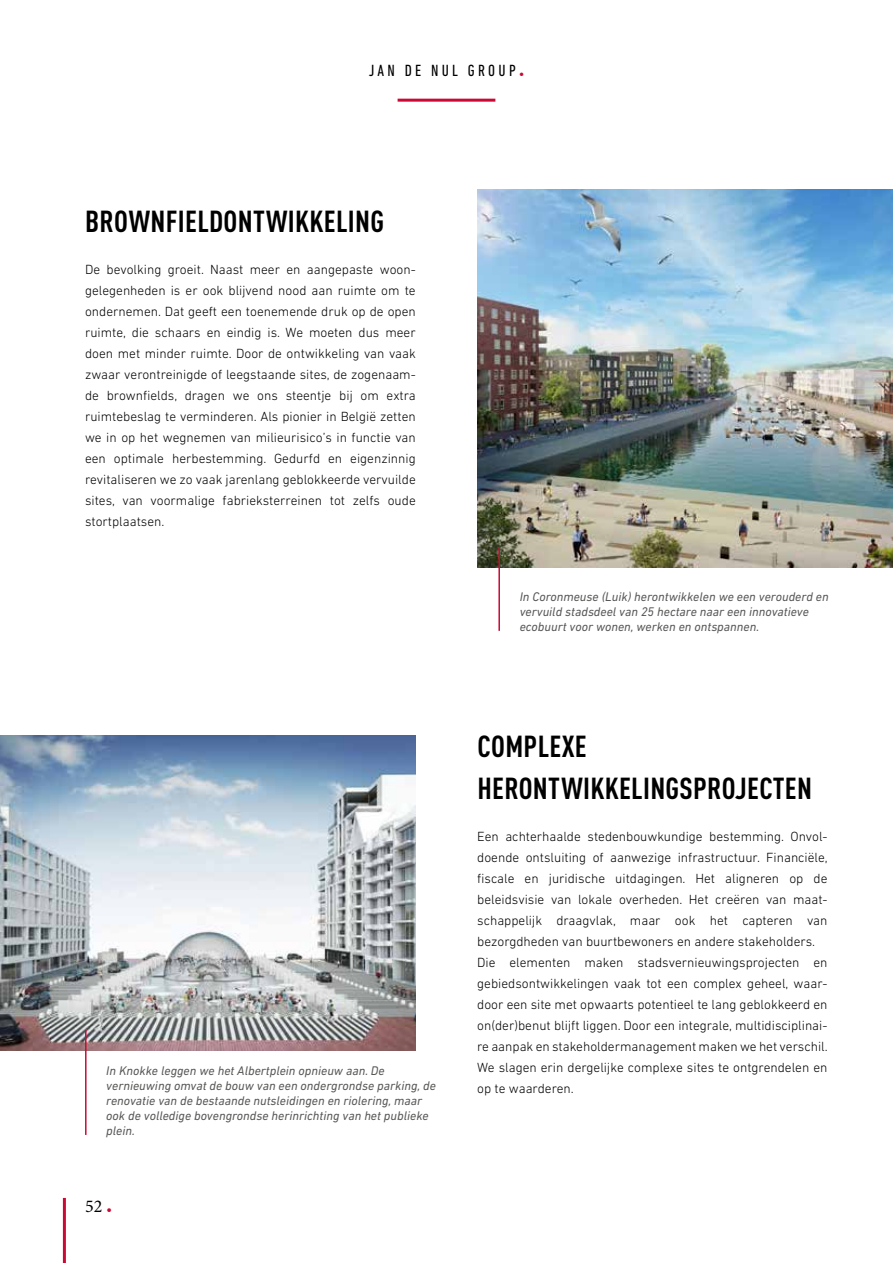
<style>
.page{position:relative;width:893px;height:1263px;background:#fff}
.page>*{position:absolute;margin:0;border:0;box-sizing:border-box;transform-origin:0 0}
.t1{font:700 condensed 30px/42px "DIN Pro";letter-spacing:.01em;color:#000}
.t2{font:18px "Minion Pro";color:#000}
.t3{font:condensed 16.5px "DIN Next LT Pro";letter-spacing:.2em;color:#000}
.t4{font:300 13.5px/21px "DIN Next LT Pro";color:#000;text-align:justify}
.t5{font:italic 12.75px/15px "DIN Next LT Pro";color:#575756}
.s1{font-family:"DIN Pro";font-weight:900;font-stretch:normal;color:#cc0935}
.s2{font-family:"DIN Pro";font-weight:900;color:#cc0935}
</style>
<div class="page">
<img style="left:477px;top:190px;width:416px;height:378px">
<img style="left:0;top:736px;width:416px;height:315px">
<hr style="left:498px;top:547px;width:2px;height:84px;background:#cc0935">
<hr style="left:85px;top:1030px;width:2px;height:105px;background:#cc0935">
<hr style="left:63px;top:1198px;width:3px;height:65px;background:#cc0935">
<hr style="left:398px;top:99px;width:97px;height:3px;background:#cc0935">
<p class="t3" style="left:369px;top:61px;width:157px">JAN DE NUL GROUP<span class="s1">.</span></p>
<h1 class="t1" style="left:85px;top:198px;width:300px">BROWNFIELDONTWIKKELING</h1>
<p class="t4" style="left:85px;top:259px;width:332px">De bevolking groeit. Naast meer en aangepaste woon&shy;gelegenheden is er ook blijvend nood aan ruimte om te ondernemen. Dat geeft een toenemende druk op de open ruimte, die schaars en eindig is. We moeten dus meer doen met minder ruimte. Door de ontwikkeling van vaak zwaar verontreinigde of leegstaande sites, de zogenaam&shy;de brownfields, dragen we ons steentje bij om extra ruimtebeslag te verminderen. Als pionier in België zetten we in op het wegnemen van milieurisico’s in functie van een optimale herbestemming. Gedurfd en eigenzinnig revitaliseren we zo vaak jarenlang geblokkeerde vervuilde sites, van voormalige fabrieksterreinen tot zelfs oude stortplaatsen.</p>
<p class="t5" style="left:106px;top:1063px;width:331px">In Knokke leggen we het Albertplein opnieuw aan. De vernieuwing omvat de bouw van een ondergrondse parking, de renovatie van de bestaande nutsleidingen en riolering, maar ook de volledige bovengrondse herinrichting van het publieke plein.</p>
<h2 class="t2" style="left:85px;top:1194px;width:28px">52 <span class="s2">.</span></h2>
<p class="t5" style="left:520px;top:589px;width:311px">In Coronmeuse (Luik) herontwikkelen we een verouderd en vervuild stadsdeel van 25 hectare naar een innovatieve ecobuurt voor wonen, werken en ontspannen.</p>
<h1 class="t1" style="left:477px;top:723px;width:336px">COMPLEXE<br>HERONTWIKKELINGSPROJECTEN</h1>
<p class="t4" style="left:477px;top:826px;width:352px;text-align:left">Een achterhaalde stedenbouwkundige bestemming. Onvol&shy;doende ontsluiting of aanwezige infrastructuur. Financiële, fiscale en juridische uitdagingen. Het aligneren op de beleidsvisie van lokale overheden. Het creëren van maat&shy;schappelijk draagvlak, maar ook het capteren van bezorgdheden van buurtbewoners en andere stakeholders.<br>Die elementen maken stadsvernieuwingsprojecten en gebiedsontwikkelingen vaak tot een complex geheel, waar&shy;door een site met opwaarts potentieel te lang geblokkeerd en on(der)benut blijft liggen. Door een integrale, multidisciplinai&shy;re aanpak en stakeholdermanagement maken we het verschil.<br>We slagen erin dergelijke complexe sites te ontgrendelen en op te waarderen.</p>
</div>
